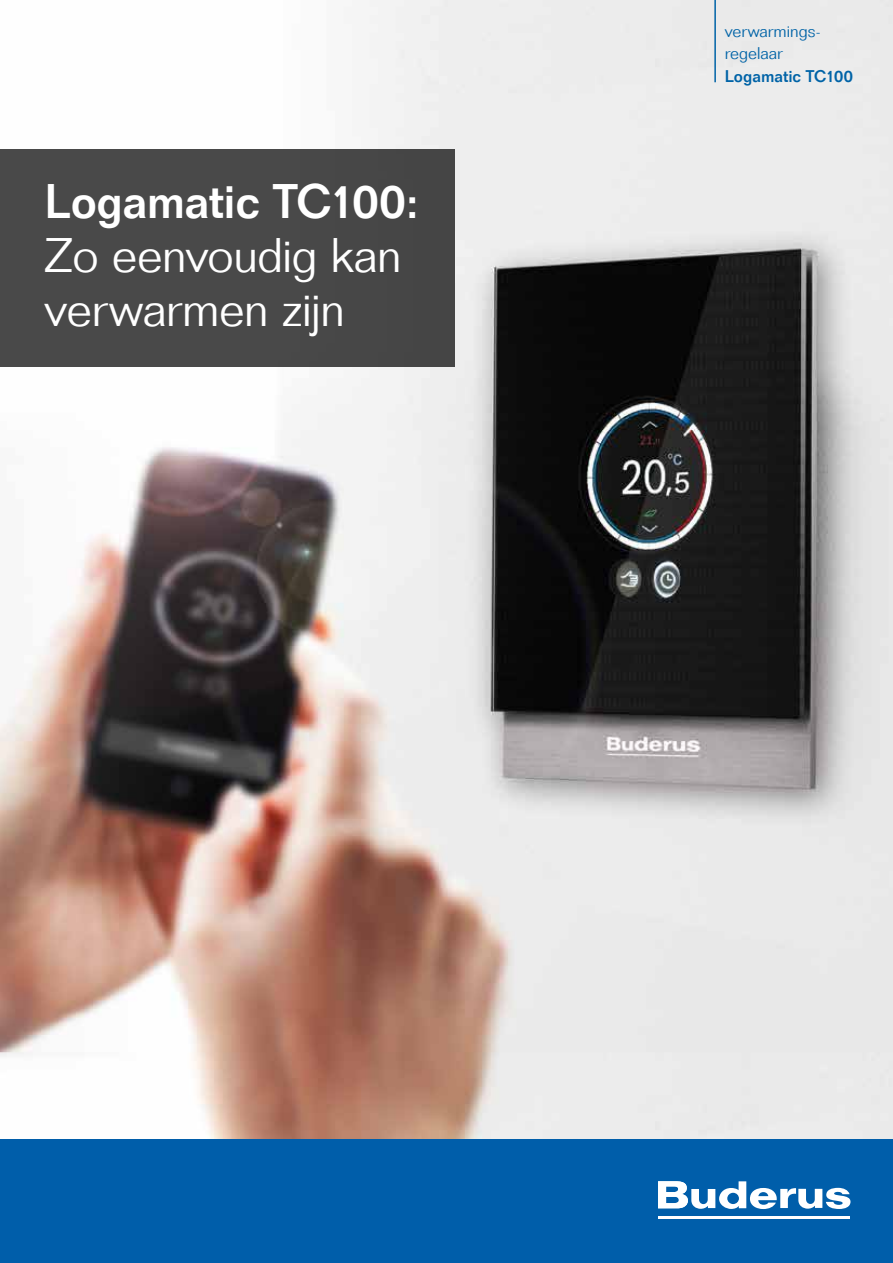
<style>
.page{position:relative;width:893px;height:1263px;background:#fff}
.page>*{position:absolute;margin:0;border:0;box-sizing:border-box;transform-origin:0 0}
.t1{font:300 47.25px/54px "Folio LT";letter-spacing:-.01em;color:#fff}
.t2{font:500 47.25px "Folio LT";letter-spacing:-.01em;color:#fff}
.t3{font:300 16.5px/22.5px "Folio LT";color:#0063a7}
.t4{font:500 16.5px "Folio LT";color:#0063a7}
</style>
<div class="page">
<img style="left:0;top:0;width:893px;height:1140px">
<div style="left:0;top:1140px;width:893px;height:123px;background:#005eaa"></div>
<hr style="left:658px;top:1216px;width:191px;height:2px;background:#fff">
<svg style="left:658px;top:1181px;width:192px;height:28px"></svg>
<hr style="left:714px;top:0;width:2px;height:82px;background:#0063a7">
<div style="left:0;top:149px;width:455px;height:217px;background:#494949"></div>
<p class="t2" style="left:45px;top:173px;width:376px">Logamatic TC100:</p>
<p class="t1" style="left:45px;top:228px;width:359px">Zo eenvoudig kan verwarmen zijn</p>
<p class="t3" style="left:725px;top:20px;width:97px">verwarmings&shy;regelaar</p>
<p class="t4" style="left:725px;top:66px;width:130px">Logamatic TC100</p>
</div>
